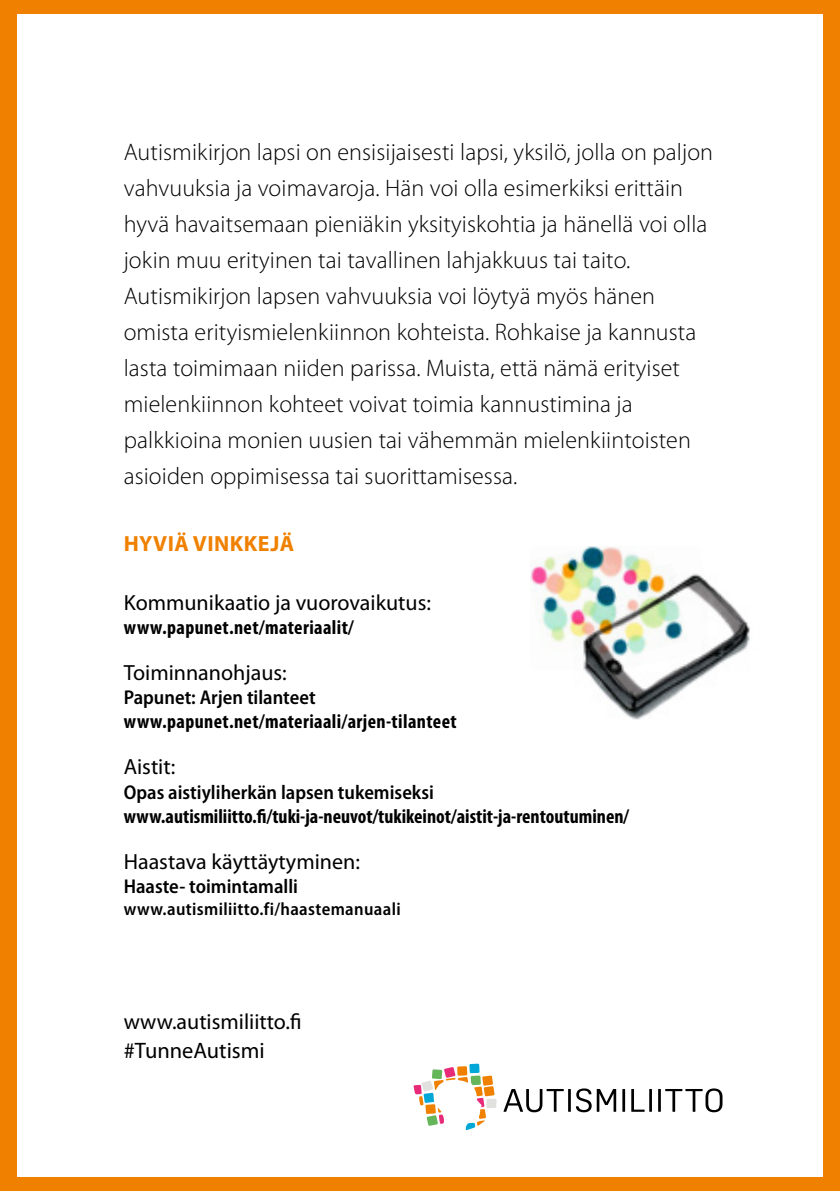
<style>
.page{position:relative;width:840px;height:1191px;background:#fff}
.page>*{position:absolute;margin:0;border:0;box-sizing:border-box;transform-origin:0 0}
.t1{font:300 24px/36px "Myriad Pro";letter-spacing:.005em;color:#000}
.t2{font:22.4px "Myriad Pro";color:#000}
.t3{font:22px "Myriad Pro";color:#000}
.t4{font:700 22px "Myriad Pro";letter-spacing:.02em;color:#f08100}
.t5{font:700 condensed 20px "Myriad Pro";letter-spacing:.015em;color:#000}
.t6{font:600 semi-condensed 20px "Myriad Pro";color:#000}
.t7{font:600 semi-condensed 18px "Myriad Pro";letter-spacing:.02em;color:#000}
</style>
<div class="page">
<div style="left:0;top:0;width:839px;height:1191px;background:#f08100"></div>
<div style="left:17px;top:14px;width:805px;height:1162px;background:#fff"></div>
<img style="left:584px;top:580px;width:166px;height:140px">
<img style="left:530px;top:546px;width:177px;height:124px">
<svg style="left:503px;top:1088px;width:113px;height:24px"></svg>
<svg style="left:622px;top:1089px;width:2px;height:22px"></svg>
<svg style="left:631px;top:1089px;width:20px;height:22px"></svg>
<svg style="left:658px;top:1088px;width:64px;height:24px"></svg>
<div style="left:469px;top:1063px;width:10px;height:10px;background:#00a7d7"></div>
<svg style="left:413px;top:1067px;width:83px;height:63px"></svg>
<div style="left:457px;top:1066px;width:10px;height:9px;background:#f08100"></div>
<p class="t1" style="left:124px;top:134px;width:590px">Autismikirjon lapsi on ensisijaisesti lapsi, yksilö, jolla on paljon vahvuuksia ja voimavaroja. Hän voi olla esimerkiksi erittäin hyvä havaitsemaan pieniäkin yksityiskohtia ja hänellä voi olla jokin muu erityinen tai tavallinen lahjakkuus tai taito.<br>Autismikirjon lapsen vahvuuksia voi löytyä myös hänen omista erityismielenkiinnon kohteista. Rohkaise ja kannusta lasta toimimaan niiden parissa. Muista, että nämä erityiset mielenkiinnon kohteet voivat toimia kannustimina ja palkkioina monien uusien tai vähemmän mielenkiintoisten asioiden oppimisessa tai suorittamisessa.</p>
<p class="t4" style="left:124px;top:529px;width:172px">HYVIÄ VINKKEJÄ</p>
<p class="t3" style="left:124px;top:589px;width:308px">Kommunikaatio ja vuorovaikutus:</p>
<p class="t5" style="left:124px;top:615px;width:231px">www.papunet.net/materiaalit/</p>
<p class="t3" style="left:124px;top:659px;width:164px">Toiminnanohjaus:</p>
<p class="t6" style="left:124px;top:685px;width:193px">Papunet: Arjen tilanteet</p>
<p class="t5" style="left:124px;top:709px;width:334px">www.papunet.net/materiaali/arjen-tilanteet</p>
<p class="t3" style="left:124px;top:753px;width:53px">Aistit:</p>
<p class="t6" style="left:124px;top:779px;width:311px">Opas aistiyliherkän lapsen tukemiseksi</p>
<p class="t5" style="left:124px;top:803px;width:506px">www.autismiliitto.fi/tuki-ja-neuvot/tukikeinot/aistit-ja-rentoutuminen/</p>
<p class="t3" style="left:124px;top:847px;width:237px">Haastava käyttäytyminen:</p>
<p class="t6" style="left:124px;top:873px;width:176px">Haaste- toimintamalli</p>
<p class="t7" style="left:124px;top:897px;width:278px">www.autismiliitto.fi/haastemanuaali</p>
<p class="t3" style="left:124px;top:1008px;width:179px">www.autismiliitto.fi</p>
<p class="t2" style="left:124px;top:1036px;width:142px">#TunneAutismi</p>
</div>
